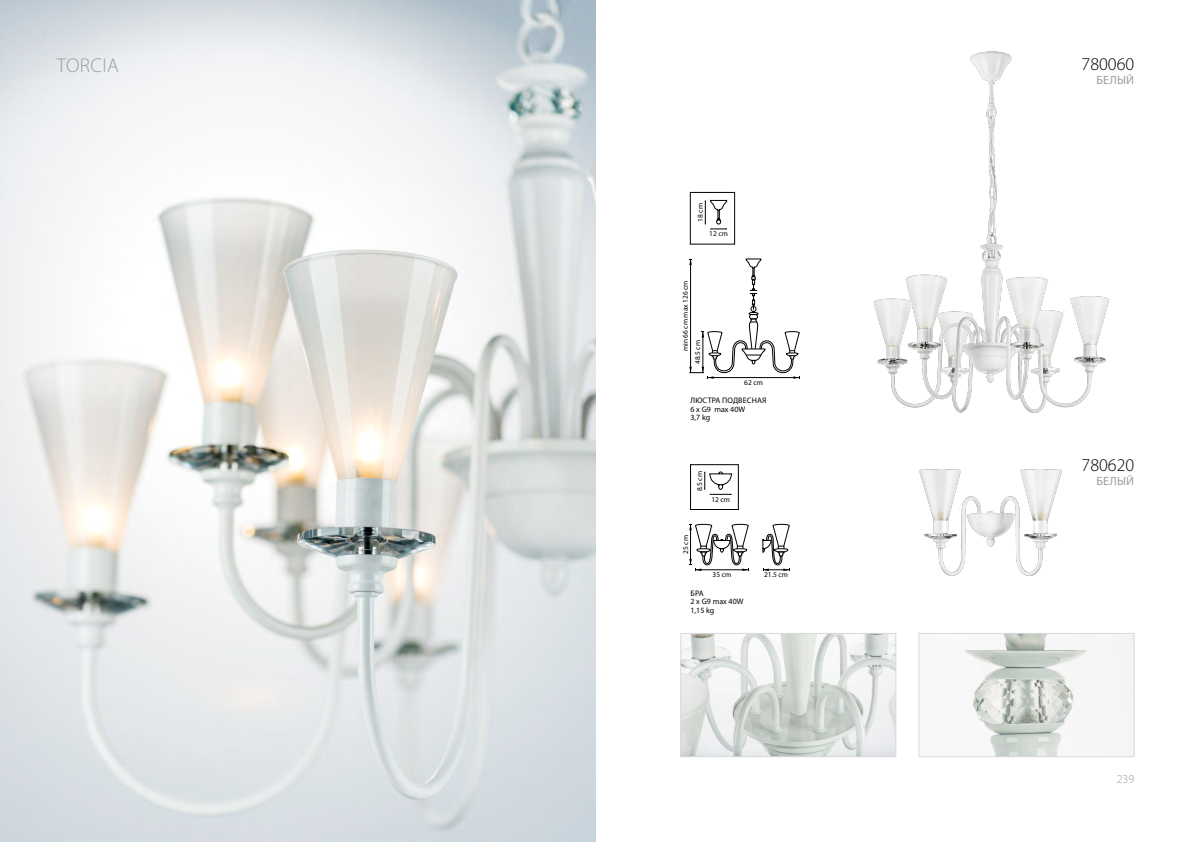
<style>
.page{position:relative;width:1191px;height:842px;background:#fff}
.page>*{position:absolute;margin:0;border:0;box-sizing:border-box;transform-origin:0 0}
.t1{font:300 20px "Myriad Pro";letter-spacing:.02em;color:#9c9c9d}
.t2{font:300 18px "Myriad Pro";color:#000}
.t3{font:12px "Myriad Pro";letter-spacing:.02em;color:#9c9c9d}
.t4{font:300 12px "Myriad Pro";color:#9c9c9d}
.t5{font:8px/8.5px "Myriad Pro";letter-spacing:.02em;color:#000}
.t6{font:8px/8.5px "Myriad Pro";color:#000}
.t7{font:7.4px/12.3px "Myriad Pro";color:#000}
</style>
<div class="page">
<svg style="left:689px;top:464px;width:101px;height:107px"></svg>
<div style="left:690px;top:192px;width:45px;height:52px;border:1px solid #000"></div>
<svg style="left:704px;top:200px;width:23px;height:30px"></svg>
<svg style="left:689px;top:258px;width:111px;height:121px"></svg>
<img style="left:873px;top:51px;width:237px;height:362px">
<img style="left:919px;top:469px;width:144px;height:107px">
<img style="left:965px;top:635px;width:167px;height:120px">
<div style="left:918px;top:633px;width:216px;height:124px;border:1px solid #d9dada"></div>
<img style="left:682px;top:635px;width:212px;height:120px">
<div style="left:680px;top:633px;width:216px;height:124px;border:1px solid #d9dada"></div>
<img style="left:0;top:0;width:595px;height:842px">
<h1 class="t1" style="left:57px;top:53px;width:63px">TORCIA</h1>
<p class="t7" style="left:694px;top:222px;width:20px;rotate:-90deg">18 cm</p>
<p class="t7" style="left:709px;top:228px;width:20px">12 cm</p>
<p class="t7" style="left:679px;top:364px;width:85px;text-indent:13px;rotate:-90deg">min 66 cm max 126 cm<br>48.5 cm</p>
<p class="t7" style="left:744px;top:376px;width:20px">62 cm</p>
<p class="t5" style="left:690px;top:396px;width:77px">ЛЮСТРА ПОДВЕСНАЯ<br>6 x G9 max 40W<br>3,7 kg</p>
<p class="t7" style="left:693px;top:491px;width:22px;rotate:-90deg">8.5 cm</p>
<p class="t7" style="left:711px;top:493px;width:20px">12 cm</p>
<p class="t7" style="left:679px;top:554px;width:20px;rotate:-90deg">25 cm</p>
<p class="t7" style="left:712px;top:568px;width:20px">35 cm</p>
<p class="t7" style="left:764px;top:568px;width:25px">21.5 cm</p>
<p class="t6" style="left:690px;top:588px;width:55px">БРА<br>2 x G9 max 40W<br>1,15 kg</p>
<h2 class="t2" style="left:1081px;top:53px;width:54px">780060</h2>
<h3 class="t3" style="left:1096px;top:72px;width:39px">БЕЛЫЙ</h3>
<h2 class="t2" style="left:1081px;top:454px;width:54px">780620</h2>
<h3 class="t3" style="left:1096px;top:474px;width:39px">БЕЛЫЙ</h3>
<h3 class="t4" style="left:1116px;top:771px;width:19px">239</h3>
</div>
